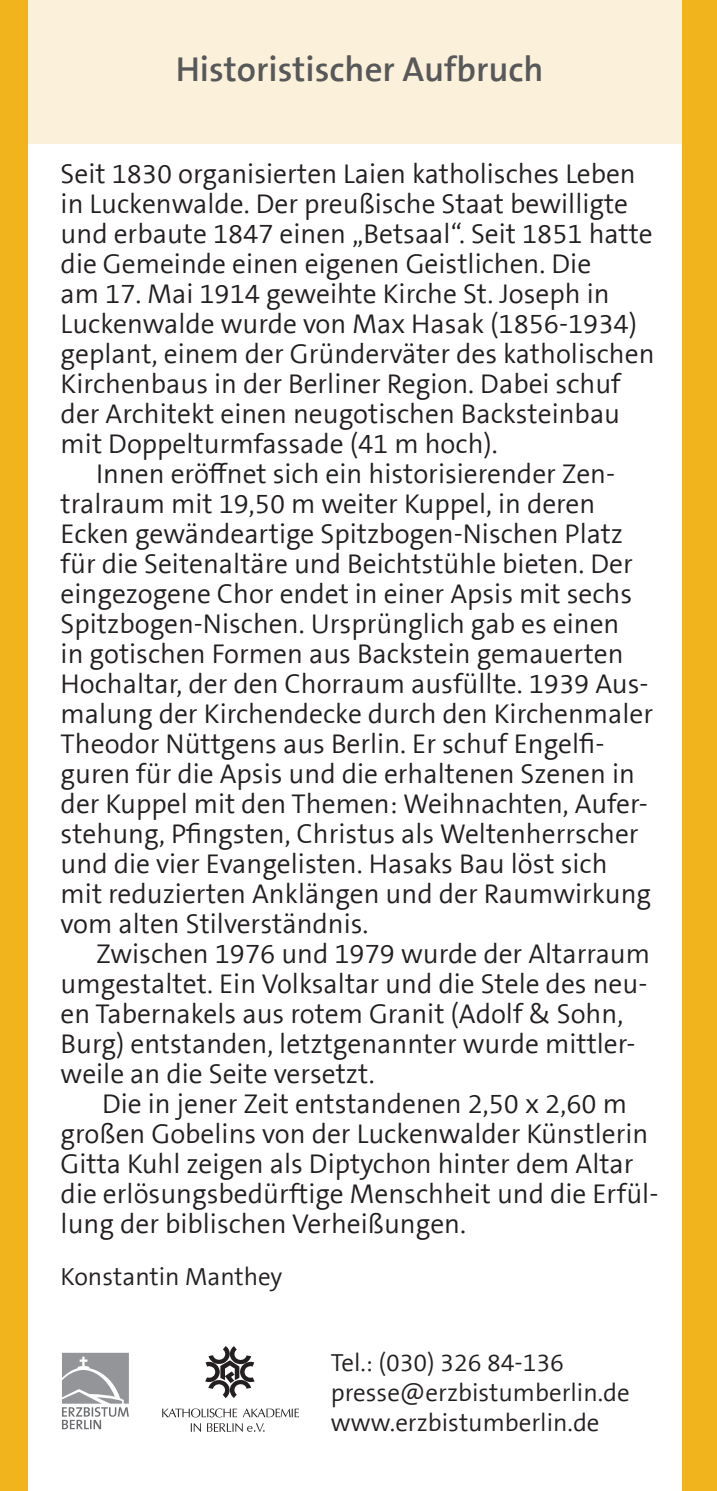
<style>
.page{position:relative;width:717px;height:1491px;background:#fff}
.page>*{position:absolute;margin:0;border:0;box-sizing:border-box;transform-origin:0 0}
.t1{font:700 35px "The Sans Basic";color:#57585a}
.t2{font:27.5px/30px "The Sans Basic";color:#231f20}
.t3{font:25px/30px "The Sans Basic";color:#231f20}
</style>
<div class="page">
<div style="left:2px;top:0;width:708px;height:143px;background:#fbf0d9"></div>
<div style="left:0;top:0;width:28px;height:1490px;background:#f1b41c"></div>
<div style="left:682px;top:0;width:34px;height:1490px;background:#f1b41c"></div>
<svg style="left:62px;top:1352px;width:67px;height:76px"></svg>
<img style="left:162px;top:1346px;width:136px;height:85px">
<p class="t1" style="left:176px;top:46px;width:369px">Historistischer Aufbruch</p>
<p class="t2" style="left:61px;top:159px;width:595px">Seit 1830 organisierten Laien katholisches Leben in Luckenwalde. Der preußische Staat bewilligte und erbaute 1847 einen „Betsaal“. Seit 1851 hatte die Gemeinde einen eigenen Geistlichen. Die<br>am 17. Mai 1914 geweihte Kirche St. Joseph in Luckenwalde wurde von Max Hasak (1856-1934) geplant, einem der Gründerväter des katholischen Kirchenbaus in der Berliner Region. Dabei schuf der Architekt einen neugotischen Backsteinbau mit Doppelturmfassade (41 m hoch).</p>
<p class="t2" style="left:61px;top:459px;width:594px;text-indent:35px">Innen eröffnet sich ein historisierender Zen&shy;tralraum mit 19,50 m weiter Kuppel, in deren Ecken gewändeartige Spitzbogen-Nischen Platz für die Seitenaltäre und Beichtstühle bieten. Der eingezogene Chor endet in einer Apsis mit sechs Spitzbogen-Nischen. Ursprünglich gab es einen<br>in gotischen Formen aus Backstein gemauerten Hochaltar, der den Chorraum ausfüllte. 1939 Aus&shy;malung der Kirchendecke durch den Kirchenmaler Theodor Nüttgens aus Berlin. Er schuf Engelfi&shy;guren für die Apsis und die erhaltenen Szenen in der Kuppel mit den Themen: Weihnachten, Aufer&shy;stehung, Pfingsten, Christus als Weltenherrscher und die vier Evangelisten. Hasaks Bau löst sich mit reduzierten Anklängen und der Raumwirkung vom alten Stilverständnis.</p>
<p class="t2" style="left:61px;top:939px;width:591px;text-indent:35px">Zwischen 1976 und 1979 wurde der Altarraum umgestaltet. Ein Volksaltar und die Stele des neu&shy;en Tabernakels aus rotem Granit (Adolf &amp; Sohn, Burg) entstanden, letztgenannter wurde mittler&shy;weile an die Seite versetzt.</p>
<p class="t2" style="left:61px;top:1089px;width:599px;text-indent:41px">Die in jener Zeit entstandenen 2,50 x 2,60 m großen Gobelins von der Luckenwalder Künstlerin Gitta Kuhl zeigen als Diptychon hinter dem Altar die erlösungsbedürftige Menschheit und die Erfül&shy;lung der biblischen Verheißungen.</p>
<p class="t3" style="left:61px;top:1261px;width:223px">Konstantin Manthey</p>
<p class="t3" style="left:331px;top:1347px;width:300px">Tel.: (030) 326 84-136 presse@erzbistumberlin.de www.erzbistumberlin.de</p>
</div>
